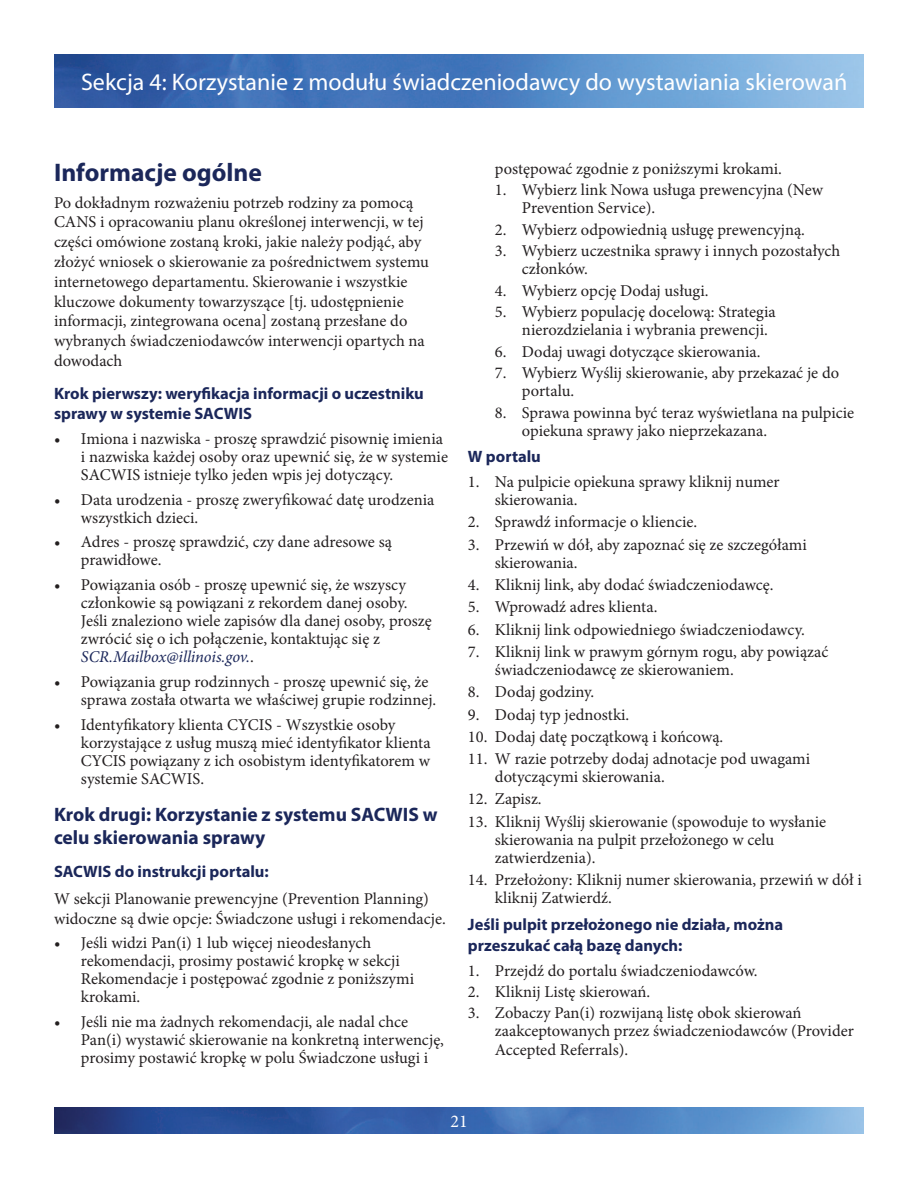
<style>
.page{position:relative;width:918px;height:1188px;background:#fff}
.page>*{position:absolute;margin:0;border:0;box-sizing:border-box;transform-origin:0 0}
.t1{font:700 25.5px "Myriad Pro";color:#1b275a}
.t2{font:24px "Myriad Pro";color:#fff}
.t3{font:700 19.5px/23.4px "Myriad Pro";color:#1b275a}
.t4{font:18px "Minion Pro";color:#fff}
.t5{font:16.5px/18px "Minion Pro";color:#231f20}
.t6{font:700 16.5px/19.8px "Myriad Pro";color:#1b275a}
.s1{font-style:italic;color:#1b275a}
</style>
<div class="page">
<img style="left:54px;top:1107px;width:810px;height:27px">
<img style="left:54px;top:54px;width:810px;height:54px">
<h2 class="t2" style="left:81px;top:67px;width:768px">Sekcja 4: Korzystanie z modułu świadczeniodawcy do wystawiania skierowań</h2>
<h1 class="t1" style="left:54px;top:156px;width:209px">Informacje ogólne</h1>
<p class="t5" style="left:54px;top:193px;width:377px;line-height:19.8px">Po dokładnym rozważeniu potrzeb rodziny za pomocą CANS i opracowaniu planu określonej interwencji, w tej części omówione zostaną kroki, jakie należy podjąć, aby złożyć wniosek o skierowanie za pośrednictwem systemu internetowego departamentu. Skierowanie i wszystkie kluczowe dokumenty towarzyszące [tj. udostępnienie informacji, zintegrowana ocena] zostaną przesłane do wybranych świadczeniodawców interwencji opartych na dowodach</p>
<p class="t6" style="left:54px;top:383px;width:371px">Krok pierwszy: weryfikacja informacji o uczestniku sprawy w systemie SACWIS</p>
<p class="t5" style="left:81px;top:430px;width:369px;text-indent:-27px">• Imiona i nazwiska - proszę sprawdzić pisownię imienia i nazwiska każdej osoby oraz upewnić się, że w systemie<br>SACWIS istnieje tylko jeden wpis jej dotyczący.</p>
<p class="t5" style="left:81px;top:490px;width:355px;text-indent:-27px">• Data urodzenia - proszę zweryfikować datę urodzenia wszystkich dzieci.</p>
<p class="t5" style="left:81px;top:533px;width:313px;text-indent:-27px">• Adres - proszę sprawdzić, czy dane adresowe są prawidłowe.</p>
<p class="t5" style="left:81px;top:576px;width:352px;text-indent:-27px">• Powiązania osób - proszę upewnić się, że wszyscy członkowie są powiązani z rekordem danej osoby.<br>Jeśli znaleziono wiele zapisów dla danej osoby, proszę zwrócić się o ich połączenie, kontaktując się z <span class="s1">SCR.Mailbox@illinois.gov.</span>.</p>
<p class="t5" style="left:81px;top:673px;width:357px;text-indent:-27px">• Powiązania grup rodzinnych - proszę upewnić się, że sprawa została otwarta we właściwej grupie rodzinnej.</p>
<p class="t5" style="left:81px;top:715px;width:351px;text-indent:-27px">• Identyfikatory klienta CYCIS - Wszystkie osoby korzystające z usług muszą mieć identyfikator klienta CYCIS powiązany z ich osobistym identyfikatorem w systemie SACWIS.</p>
<p class="t3" style="left:54px;top:802px;width:385px">Krok drugi: Korzystanie z systemu SACWIS w celu skierowania sprawy</p>
<p class="t6" style="left:54px;top:861px;width:216px">SACWIS do instrukcji portalu:</p>
<p class="t5" style="left:54px;top:889px;width:393px;line-height:19.8px">W sekcji Planowanie prewencyjne (Prevention Planning) widoczne są dwie opcje: Świadczone usługi i rekomendacje.</p>
<p class="t5" style="left:81px;top:934px;width:335px;text-indent:-27px">• Jeśli widzi Pan(i) 1 lub więcej nieodesłanych rekomendacji, prosimy postawić kropkę w sekcji Rekomendacje i postępować zgodnie z poniższymi krokami.</p>
<p class="t5" style="left:81px;top:1013px;width:365px;text-indent:-27px">• Jeśli nie ma żadnych rekomendacji, ale nadal chce<br>Pan(i) wystawić skierowanie na konkretną interwencję, prosimy postawić kropkę w polu Świadczone usługi i</p>
<p class="t5" style="left:495px;top:160px;width:289px">postępować zgodnie z poniższymi krokami.</p>
<p class="t5" style="left:522px;top:181px;width:303px;text-indent:-27px">1. Wybierz link Nowa usługa prewencyjna (New<br>Prevention Service).</p>
<p class="t5" style="left:495px;top:221px;width:312px">2. Wybierz odpowiednią usługę prewencyjną.</p>
<p class="t5" style="left:522px;top:242px;width:320px;text-indent:-27px">3. Wybierz uczestnika sprawy i innych pozostałych członków.</p>
<p class="t5" style="left:495px;top:282px;width:215px">4. Wybierz opcję Dodaj usługi.</p>
<p class="t5" style="left:522px;top:303px;width:255px;text-indent:-27px">5. Wybierz populację docelową: Strategia nierozdzielania i wybrania prewencji.</p>
<p class="t5" style="left:495px;top:343px;width:267px">6. Dodaj uwagi dotyczące skierowania.</p>
<p class="t5" style="left:522px;top:364px;width:319px;text-indent:-27px">7. Wybierz Wyślij skierowanie, aby przekazać je do portalu.</p>
<p class="t5" style="left:522px;top:403px;width:334px;text-indent:-27px">8. Sprawa powinna być teraz wyświetlana na pulpicie opiekuna sprawy jako nieprzekazana.</p>
<p class="t6" style="left:468px;top:446px;width:74px">W portalu</p>
<p class="t5" style="left:495px;top:473px;width:286px;text-indent:-27px">1. Na pulpicie opiekuna sprawy kliknij numer skierowania.</p>
<p class="t5" style="left:468px;top:513px;width:231px">2. Sprawdź informacje o kliencie.</p>
<p class="t5" style="left:495px;top:535px;width:313px;text-indent:-27px">3. Przewiń w dół, aby zapoznać się ze szczegółami skierowania.</p>
<p class="t5" style="left:468px;top:576px;width:307px">4. Kliknij link, aby dodać świadczeniodawcę.</p>
<p class="t5" style="left:468px;top:598px;width:191px">5. Wprowadź adres klienta.</p>
<p class="t5" style="left:468px;top:620px;width:338px">6. Kliknij link odpowiedniego świadczeniodawcy.</p>
<p class="t5" style="left:495px;top:643px;width:335px;text-indent:-27px">7. Kliknij link w prawym górnym rogu, aby powiązać świadczeniodawcę ze skierowaniem.</p>
<p class="t5" style="left:468px;top:683px;width:128px">8. Dodaj godziny.</p>
<p class="t5" style="left:468px;top:705px;width:163px">9. Dodaj typ jednostki.</p>
<p class="t5" style="left:468px;top:728px;width:257px">10. Dodaj datę początkową i końcową.</p>
<p class="t5" style="left:495px;top:750px;width:317px;text-indent:-27px">11. W razie potrzeby dodaj adnotacje pod uwagami dotyczącymi skierowania.</p>
<p class="t5" style="left:468px;top:790px;width:75px">12. Zapisz.</p>
<p class="t5" style="left:495px;top:813px;width:333px;text-indent:-27px">13. Kliknij Wyślij skierowanie (spowoduje to wysłanie skierowania na pulpit przełożonego w celu zatwierdzenia).</p>
<p class="t5" style="left:495px;top:871px;width:369px;text-indent:-27px">14. Przełożony: Kliknij numer skierowania, przewiń w dół i kliknij Zatwierdź.</p>
<p class="t6" style="left:468px;top:913px;width:317px;line-height:21.6px">Jeśli pulpit przełożonego nie działa, można przeszukać całą bazę danych:</p>
<p class="t5" style="left:468px;top:962px;width:291px">1. Przejdź do portalu świadczeniodawców.</p>
<p class="t5" style="left:468px;top:983px;width:184px">2. Kliknij Listę skierowań.</p>
<p class="t5" style="left:495px;top:1004px;width:360px;text-indent:-27px">3. Zobaczy Pan(i) rozwijaną listę obok skierowań zaakceptowanych przez świadczeniodawców (Provider<br>Accepted Referrals).</p>
<p class="t4" style="left:450px;top:1109px;width:19px">21</p>
</div>
